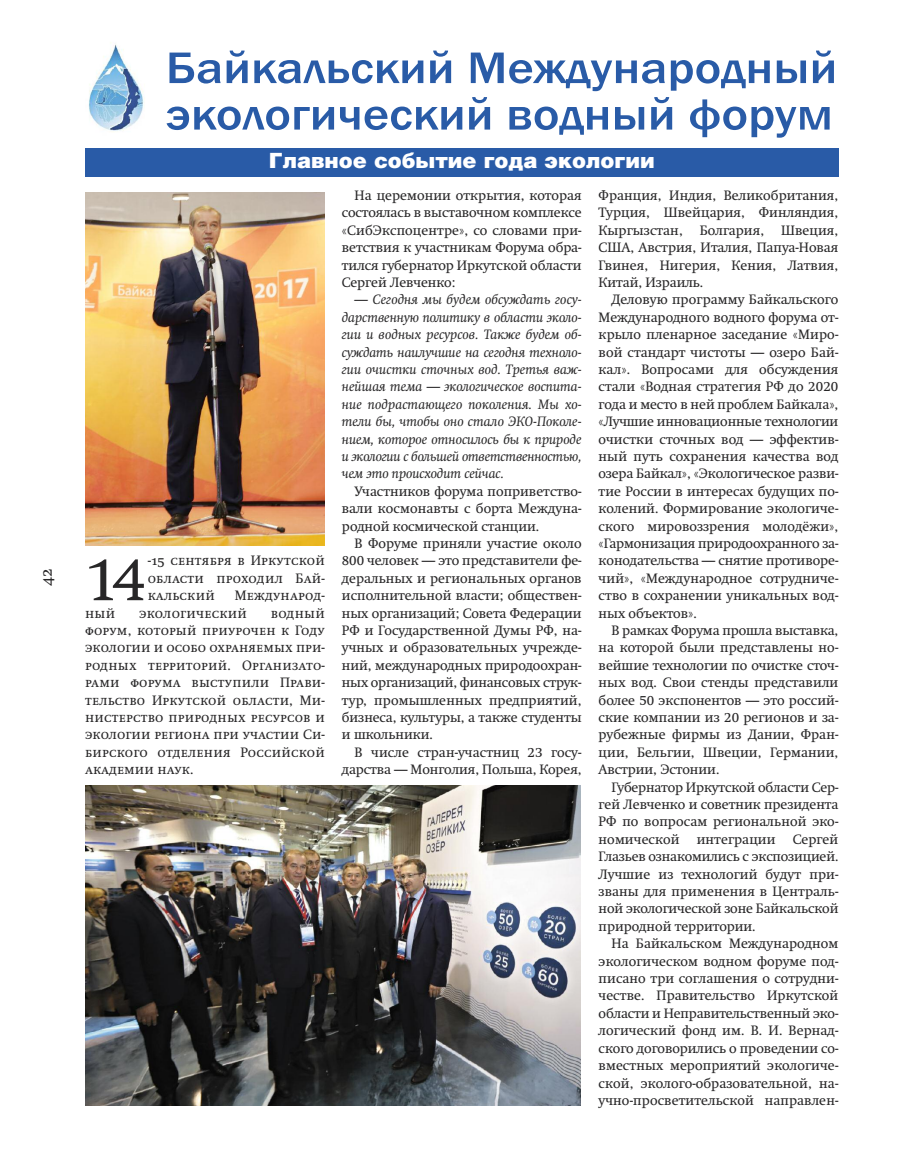
<style>
.page{position:relative;width:915px;height:1161px;background:#fff}
.page>*{position:absolute;margin:0;border:0;box-sizing:border-box;transform-origin:0 0}
.t1{font:60.75px "Swift";color:#272627}
.t2{font:500 45.75px/46.5px "Franklin Gothic";color:#295ba7;scale:1.1 1}
.t3{font:900 21px "Helios";color:#fff}
.t4{font:16.5px "Swift SCC";color:#272627}
.t5{font:13.5px/17.4px "Swift";color:#272627;text-align:justify}
.t6{font:italic 13.5px/17.4px "Swift";letter-spacing:-.01em;color:#272627;text-align:justify}
.t7{font:13.5px/17.4px "Swift SCC";letter-spacing:.015em;color:#272627;text-align:justify}
</style>
<div class="page">
<img style="left:88px;top:42px;width:57px;height:90px">
<img style="left:85px;top:193px;width:239px;height:352px">
<img style="left:85px;top:785px;width:495px;height:321px">
<div style="left:85px;top:148px;width:753px;height:28px;background:#295ba7"></div>
<p class="t4" style="left:36px;top:586px;width:19px;rotate:-90deg">42</p>
<h2 class="t2" style="left:166px;top:44px;width:611px">Байкальский Международный экологический водный форум</h2>
<h3 class="t3" style="left:269px;top:153px;width:387px">Главное событие года экологии</h3>
<h1 class="t1" style="left:85px;top:556px;width:62px">14</h1>
<p class="t7" style="left:148px;top:552px;width:178px">-15 сентября в Иркутской области проходил Бай&shy;кальский</p>
<p class="t7" style="left:235px;top:587px;width:92px">Международ-</p>
<p class="t7" style="left:85px;top:604px;width:241px;text-indent:186px">водный форум, который приурочен к Году экологии и особо охраняемых при&shy;родных территорий. Организато&shy;рами форума выступили Прави&shy;тельство Иркутской области, Ми&shy;нистерство природных ресурсов и экологии региона при участии Си&shy;бирского отделения Российской академии наук.</p>
<p class="t7" style="left:85px;top:604px;width:32px">ный</p>
<p class="t7" style="left:139px;top:604px;width:109px">экологический</p>
<p class="t5" style="left:342px;top:188px;width:241px;text-indent:13px">На церемонии открытия, которая состоялась в выставочном комплексе «СибЭкспоцентре», со словами при&shy;ветствия к участникам Форума обра&shy;тился губернатор Иркутской области Сергей Левченко:</p>
<p class="t6" style="left:342px;top:292px;width:241px;text-indent:13px">— Сегодня мы будем обсуждать госу&shy;дарственную политику в области эколо&shy;гии и водных ресурсов. Также будем об&shy;суждать наилучшие на сегодня техноло&shy;гии очистки сточных вод. Третья важ&shy;нейшая тема — экологическое воспита&shy;ние подрастающего поколения. Мы хо&shy;тели бы, чтобы оно стало ЭКО-Поколе&shy;нием, которое относилось бы к природе и экологии с большей ответственностью, чем это происходит сейчас.</p>
<p class="t5" style="left:342px;top:484px;width:241px;text-indent:13px">Участников форума поприветство&shy;вали космонавты с борта Междуна&shy;родной космической станции.</p>
<p class="t5" style="left:342px;top:536px;width:241px;text-indent:13px">В Форуме приняли участие около 800 человек — это представители фе&shy;деральных и региональных органов исполнительной власти; обществен&shy;ных организаций; Совета Федерации РФ и Государственной Думы РФ, на&shy;учных и образовательных учрежде&shy;ний, международных природоохран&shy;ных организаций, финансовых струк&shy;тур, промышленных предприятий, бизнеса, культуры, а также студенты и школьники.</p>
<p class="t5" style="left:342px;top:745px;width:241px;text-align:right">В числе стран-участниц 23 госу&shy;дарства — Монголия, Польша, Корея,</p>
<p class="t5" style="left:598px;top:188px;width:241px">Франция, Индия, Великобритания, Турция, Швейцария, Финляндия, Кыргызстан,</p>
<p class="t5" style="left:598px;top:223px;width:241px;text-indent:182px">Швеция, США, Австрия, Италия, Папуа-Новая Гвинея, Нигерия, Кения, Латвия, Китай, Израиль.</p>
<p class="t5" style="left:598px;top:292px;width:241px;text-indent:13px">Деловую программу Байкальского Международного водного форума от&shy;крыло пленарное заседание «Миро&shy;вой стандарт чистоты — озеро Бай&shy;кал». Вопросами для обсуждения стали «Водная стратегия РФ до 2020 года и место в ней проблем Байкала», «Лучшие инновационные технологии очистки сточных вод — эффектив&shy;ный путь сохранения качества вод озера Байкал», «Экологическое разви&shy;тие России в интересах будущих по&shy;колений. Формирование экологиче&shy;ского мировоззрения молодёжи», «Гармонизация природоохранного за&shy;конодательства — снятие противоре&shy;чий», «Международное сотрудниче&shy;ство в сохранении уникальных вод&shy;ных объектов».</p>
<p class="t5" style="left:598px;top:623px;width:241px;text-indent:13px">В рамках Форума прошла выставка, на которой были представлены но&shy;вейшие технологии по очистке сточ&shy;ных вод. Свои стенды представили более 50 экспонентов — это россий&shy;ские компании из 20 регионов и за&shy;рубежные фирмы из Дании, Фран&shy;ции, Бельгии, Швеции, Германии, Австрии, Эстонии.</p>
<p class="t5" style="left:598px;top:779px;width:241px;text-indent:13px">Губернатор Иркутской области Сер&shy;гей Левченко и советник президента РФ по вопросам региональной эко&shy;номической</p>
<p class="t5" style="left:699px;top:223px;width:66px">Болгария,</p>
<p class="t5" style="left:598px;top:832px;width:241px;text-indent:194px">Сергей Глазьев ознакомились с экспозицией.<br>Лучшие из технологий будут при&shy;званы для применения в Централь&shy;ной экологической зоне Байкальской природной территории.</p>
<p class="t5" style="left:598px;top:936px;width:241px;text-indent:13px">На Байкальском Международном экологическом водном форуме под&shy;писано три соглашения о сотрудни&shy;честве. Правительство Иркутской области и Неправительственный эко&shy;логический фонд им. В. И. Вернад&shy;ского договорились о проведении со&shy;вместных мероприятий экологиче&shy;ской, эколого-образовательной, на&shy;учно-просветительской направлен-</p>
<p class="t5" style="left:696px;top:832px;width:80px">интеграции</p>
</div>
